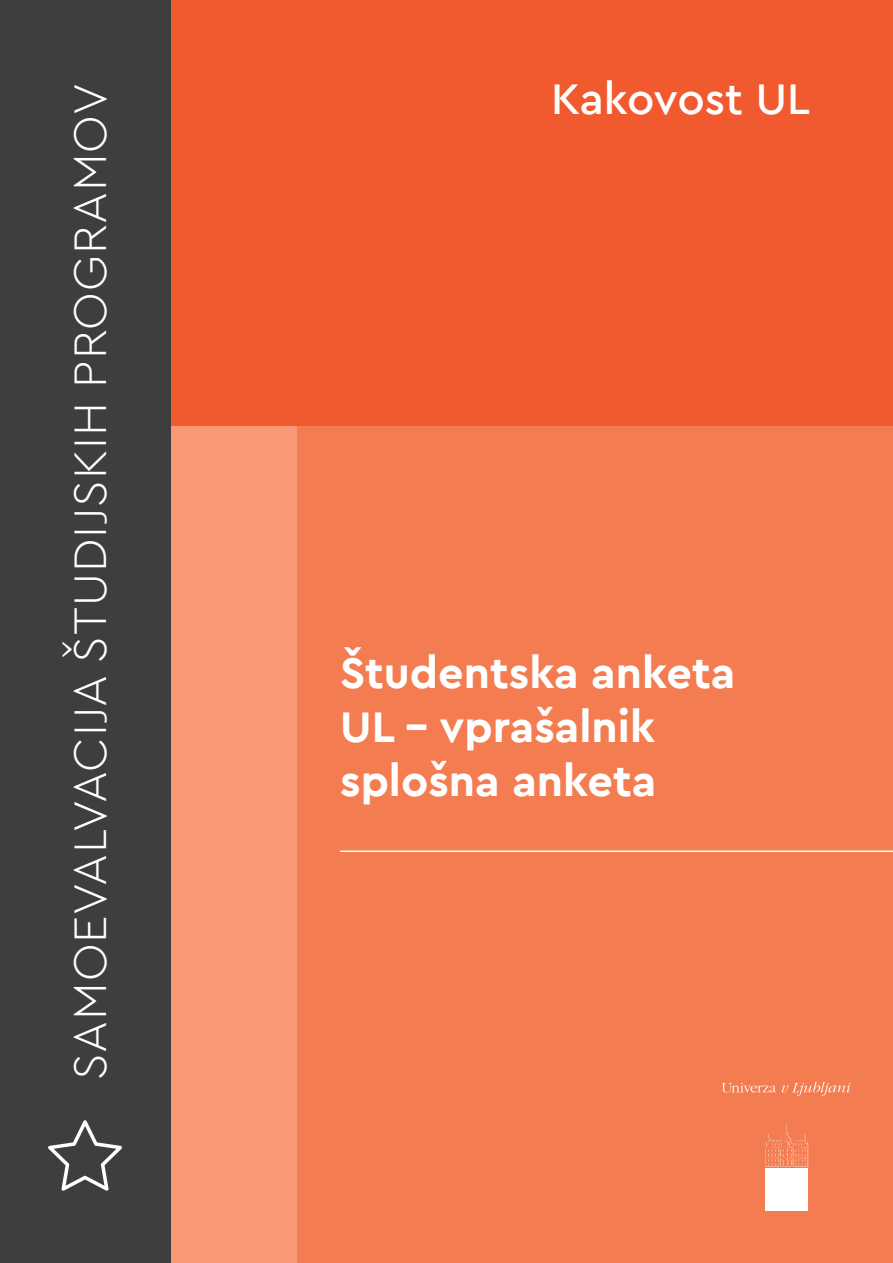
<style>
.page{position:relative;width:893px;height:1263px;background:#fff}
.page>*{position:absolute;margin:0;border:0;box-sizing:border-box;transform-origin:0 0}
.cover_pokoncno{font:300 48px "Cera";letter-spacing:.02em;color:#fff}
.cover_naslov{font:700 45px/54px "Cera";color:#fff}
.t1{font:500 45px "Cera";letter-spacing:-.01em;color:#fff}
</style>
<div class="page">
<div style="left:128px;top:204px;width:255px;height:1059px;background:#f79a75"></div>
<div style="left:298px;top:204px;width:595px;height:1059px;background:#f47c51"></div>
<div style="left:0;top:0;width:893px;height:425px;background:#f1592f"></div>
<div style="left:0;top:0;width:170px;height:1263px;background:#3e3e3f"></div>
<hr style="left:340px;top:850px;width:553px;height:2px;background:#fff">
<svg style="left:722px;top:1083px;width:54px;height:9px"></svg>
<svg style="left:782px;top:1082px;width:68px;height:14px"></svg>
<div style="left:766px;top:1168px;width:42px;height:42px;background:#fff"></div>
<svg style="left:765px;top:1124px;width:43px;height:42px"></svg>
<svg style="left:48px;top:1120px;width:74px;height:71px"></svg>
<p class="cover_pokoncno" style="left:58px;top:1080px;width:999px;rotate:-90deg">SAMOEVALVACIJA ŠTUDIJSKIH PROGRAMOV</p>
<p class="t1" style="left:551px;top:69px;width:260px">Kakovost UL</p>
<p class="cover_naslov" style="left:340px;top:644px;width:397px">Študentska anketa<br>UL - vprašalnik splošna anketa</p>
</div>
